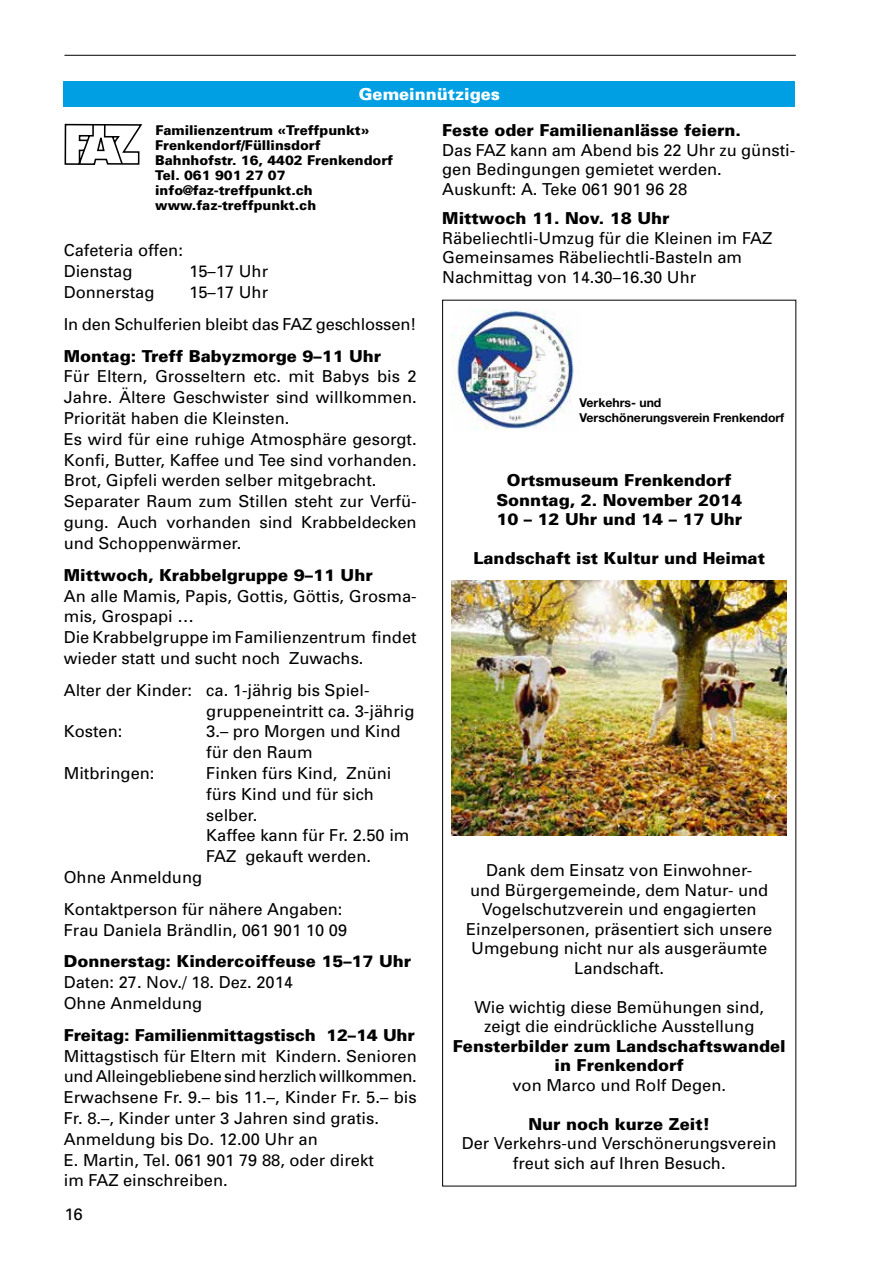
<style>
.page{position:relative;width:893px;height:1263px;background:#fff}
.page>*{position:absolute;margin:0;border:0;box-sizing:border-box;transform-origin:0 0}
.t1{font:16.5px/20.9px "Univers";color:#000}
.t2{font:900 16.5px/19.5px "Univers";color:#000;text-align:center}
.t3{font:900 16.5px "Univers";color:#fff}
.t4{font:900 13.5px/15px "Univers";color:#000}
.t5{font:700 12.3px/14.7px "Helvetica Neue";color:#000}
</style>
<div class="page">
<hr style="left:64px;top:55px;width:732px;height:1px;background:#000">
<div style="left:64px;top:81px;width:731px;height:25px;background:#009fe3"></div>
<svg style="left:64px;top:123px;width:79px;height:42px"></svg>
<img style="left:451px;top:581px;width:336px;height:255px">
<img style="left:451px;top:309px;width:123px;height:121px">
<p class="t3" style="left:359px;top:84px;width:143px">Gemeinnütziges</p>
<p class="t4" style="left:155px;top:122px;width:239px">Familienzentrum «Treffpunkt»<br>Frenkendorf/Füllinsdorf<br>Bahnhofstr. 16, 4402 Frenkendorf<br>Tel. 061 901 27 07 info@faz-treffpunkt.ch www.faz-treffpunkt.ch</p>
<p class="t2" style="left:442px;top:120px;width:300px">Feste oder Familienanlässe feiern.</p>
<p class="t1" style="left:442px;top:140px;width:354px;line-height:19.5px">Das FAZ kann am Abend bis 22 Uhr zu günsti&shy;gen Bedingungen gemietet werden.<br>Auskunft: A. Teke 061 901 96 28</p>
<p class="t2" style="left:442px;top:208px;width:229px">Mittwoch 11. Nov. 18 Uhr</p>
<p class="t1" style="left:442px;top:228px;width:331px;line-height:19.5px">Räbeliechtli-Umzug für die Kleinen im FAZ<br>Gemeinsames Räbeliechtli-Basteln am<br>Nachmittag von 14.30–16.30 Uhr</p>
<p class="t1" style="left:64px;top:240px;width:121px">Cafeteria offen:<br>Dienstag</p>
<p class="t1" style="left:189px;top:261px;width:80px">15–17 Uhr</p>
<p class="t1" style="left:64px;top:276px;width:354px;line-height:31.8px;text-indent:125px">15–17 Uhr<br>In den Schulferien bleibt das FAZ geschlossen!</p>
<p class="t2" style="left:64px;top:346px;width:319px">Montag: Treff Babyzmorge 9–11 Uhr</p>
<p class="t1" style="left:64px;top:366px;width:354px">Für Eltern, Grosseltern etc. mit Babys bis 2<br>Jahre. Ältere Geschwister sind willkommen.<br>Priorität haben die Kleinsten.<br>Es wird für eine ruhige Atmosphäre gesorgt.<br>Konfi, Butter, Kaffee und Tee sind vorhanden.<br>Brot, Gipfeli werden selber mitgebracht.<br>Separater Raum zum Stillen steht zur Verfü&shy;gung. Auch vorhanden sind Krabbeldecken und Schoppenwärmer.</p>
<p class="t2" style="left:64px;top:565px;width:310px">Mittwoch, Krabbelgruppe 9–11 Uhr</p>
<p class="t1" style="left:64px;top:585px;width:354px">An alle Mamis, Papis, Gottis, Göttis, Grosma&shy;mis, Grospapi …<br>Die Krabbelgruppe im Familienzentrum findet wieder statt und sucht noch Zuwachs.</p>
<p class="t1" style="left:64px;top:679px;width:307px">Alter der Kinder: ca. 1-jährig bis Spiel-</p>
<p class="t1" style="left:206px;top:700px;width:210px">gruppeneintritt ca. 3-jährig</p>
<p class="t1" style="left:64px;top:721px;width:60px">Kosten:</p>
<p class="t1" style="left:206px;top:721px;width:196px">3.– pro Morgen und Kind für den Raum</p>
<p class="t1" style="left:64px;top:762px;width:92px">Mitbringen:</p>
<p class="t1" style="left:206px;top:762px;width:205px">Finken fürs Kind, Znüni fürs Kind und für sich selber.<br>Kaffee kann für Fr. 2.50 im<br>FAZ gekauft werden.</p>
<p class="t1" style="left:64px;top:861px;width:280px;line-height:31.8px">Ohne Anmeldung<br>Kontaktperson für nähere Angaben:</p>
<p class="t1" style="left:64px;top:919px;width:285px">Frau Daniela Brändlin, 061 901 10 09</p>
<p class="t2" style="left:64px;top:951px;width:349px">Donnerstag: Kindercoiffeuse 15–17 Uhr</p>
<p class="t1" style="left:64px;top:971px;width:231px">Daten: 27. Nov./ 18. Dez. 2014<br>Ohne Anmeldung</p>
<p class="t2" style="left:64px;top:1025px;width:353px">Freitag: Familienmittagstisch 12–14 Uhr</p>
<p class="t1" style="left:64px;top:1045px;width:354px">Mittagstisch für Eltern mit Kindern. Senioren und Alleingebliebene sind herzlich willkommen.<br>Erwachsene Fr. 9.– bis 11.–, Kinder Fr. 5.– bis Fr. 8.–, Kinder unter 3 Jahren sind gratis.<br>Anmeldung bis Do. 12.00 Uhr an<br>E. Martin, Tel. 061 901 79 88, oder direkt<br>im FAZ einschreiben.</p>
<p class="t1" style="left:64px;top:281px;width:92px">Donnerstag</p>
<p class="t5" style="left:579px;top:395px;width:206px">Verkehrs- und<br>Verschönerungsverein Frenkendorf</p>
<p class="t2" style="left:496px;top:470px;width:247px">Ortsmuseum Frenkendorf<br>Sonntag, 2. November 2014<br>10 – 12 Uhr und 14 – 17 Uhr</p>
<p class="t2" style="left:473px;top:548px;width:293px">Landschaft ist Kultur und Heimat</p>
<p class="t1" style="left:466px;top:860px;width:308px;line-height:19.5px;text-align:center">Dank dem Einsatz von Einwohner-<br>und Bürgergemeinde, dem Natur- und<br>Vogelschutzverein und engagierten<br>Einzelpersonen, präsentiert sich unsere<br>Umgebung nicht nur als ausgeräumte<br>Landschaft.</p>
<p class="t1" style="left:474px;top:997px;width:291px;line-height:19.5px;text-align:center">Wie wichtig diese Bemühungen sind, zeigt die eindrückliche Ausstellung</p>
<p class="t2" style="left:453px;top:1036px;width:334px">Fensterbilder zum Landschaftswandel in Frenkendorf</p>
<p class="t1" style="left:512px;top:1074px;width:215px">von Marco und Rolf Degen.</p>
<p class="t2" style="left:528px;top:1114px;width:183px">Nur noch kurze Zeit!</p>
<p class="t1" style="left:462px;top:1133px;width:316px;line-height:19.5px;text-align:center">Der Verkehrs-und Verschönerungsverein freut sich auf Ihren Besuch.</p>
<p class="t1" style="left:64px;top:1204px;width:20px">16</p>
</div>
